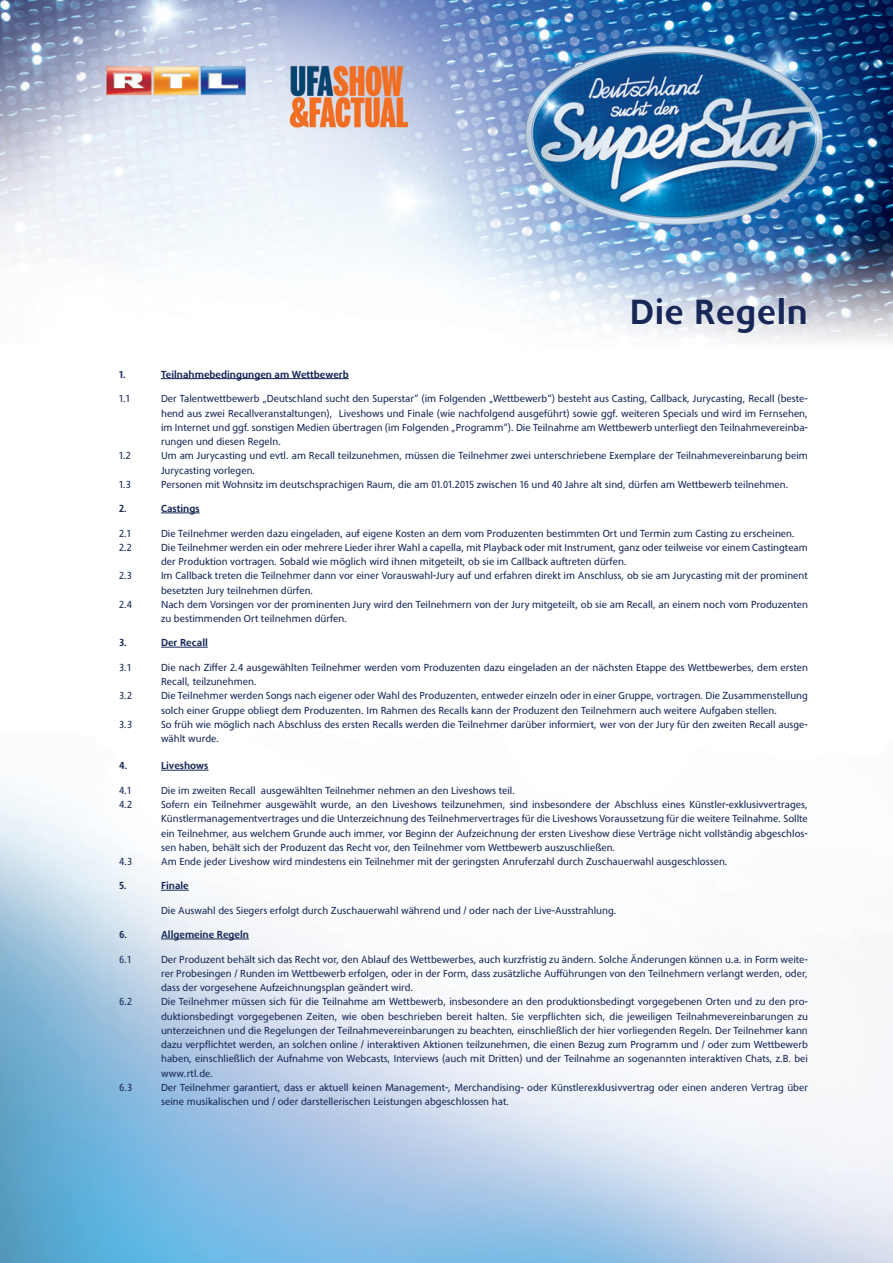
<style>
.page{position:relative;width:893px;height:1263px;background:#fff}
.page>*{position:absolute;margin:0;border:0;box-sizing:border-box;transform-origin:0 0}
.t1{font:700 36px "Phoenica";letter-spacing:.02em;color:#172757}
.t2{font:10.5px/14.2px "Phoenica";color:#172757}
.t3{font:700 10.5px "Phoenica";color:#172757}
</style>
<div class="page">
<img style="left:0;top:0;width:893px;height:1263px">
<hr style="left:161px;top:378px;width:188px;height:1px;background:#172757">
<hr style="left:161px;top:513px;width:39px;height:1px;background:#172757">
<hr style="left:161px;top:647px;width:47px;height:1px;background:#172757">
<hr style="left:161px;top:770px;width:48px;height:1px;background:#172757">
<svg style="left:161px;top:890px;width:28px;height:1px"></svg>
<hr style="left:161px;top:939px;width:88px;height:1px;background:#172757">
<h1 class="t1" style="left:630px;top:291px;width:180px">Die Regeln</h1>
<p class="t3" style="left:119px;top:368px;width:9px">1.</p>
<p class="t3" style="left:161px;top:368px;width:189px">Teilnahmebedingungen am Wettbewerb</p>
<p class="t2" style="left:119px;top:392px;width:12px">1.1</p>
<p class="t2" style="left:161px;top:392px;width:648px;text-align:justify">Der Talentwettbewerb „Deutschland sucht den Superstar“ (im Folgenden „Wettbewerb“) besteht aus Casting, Callback, Jurycasting, Recall (beste&shy;hend aus zwei Recallveranstaltungen), Liveshows und Finale (wie nachfolgend ausgeführt) sowie ggf. weiteren Specials und wird im Fernsehen, im Internet und ggf. sonstigen Medien übertragen (im Folgenden „Programm“). Die Teilnahme am Wettbewerb unterliegt den Teilnahmevereinba&shy;rungen und diesen Regeln.</p>
<p class="t2" style="left:119px;top:449px;width:13px">1.2</p>
<p class="t2" style="left:161px;top:449px;width:648px">Um am Jurycasting und evtl. am Recall teilzunehmen, müssen die Teilnehmer zwei unterschriebene Exemplare der Teilnahmevereinbarung beim<br>Jurycasting vorlegen.</p>
<p class="t2" style="left:119px;top:477px;width:13px">1.3</p>
<p class="t2" style="left:161px;top:477px;width:629px">Personen mit Wohnsitz im deutschsprachigen Raum, die am 01.01.2015 zwischen 16 und 40 Jahre alt sind, dürfen am Wettbewerb teilnehmen.</p>
<p class="t3" style="left:119px;top:502px;width:9px">2.</p>
<p class="t3" style="left:161px;top:502px;width:40px">Castings</p>
<p class="t2" style="left:119px;top:526px;width:13px">2.1</p>
<p class="t2" style="left:161px;top:526px;width:635px">Die Teilnehmer werden dazu eingeladen, auf eigene Kosten an dem vom Produzenten bestimmten Ort und Termin zum Casting zu erscheinen.</p>
<p class="t2" style="left:119px;top:540px;width:14px">2.2</p>
<p class="t2" style="left:161px;top:540px;width:648px">Die Teilnehmer werden ein oder mehrere Lieder ihrer Wahl a capella, mit Playback oder mit Instrument, ganz oder teilweise vor einem Castingteam der Produktion vortragen. Sobald wie möglich wird ihnen mitgeteilt, ob sie im Callback auftreten dürfen.</p>
<p class="t2" style="left:119px;top:569px;width:15px">2.3</p>
<p class="t2" style="left:161px;top:569px;width:648px">Im Callback treten die Teilnehmer dann vor einer Vorauswahl-Jury auf und erfahren direkt im Anschluss, ob sie am Jurycasting mit der prominent besetzten Jury teilnehmen dürfen.</p>
<p class="t2" style="left:119px;top:597px;width:15px">2.4</p>
<p class="t2" style="left:161px;top:597px;width:648px">Nach dem Vorsingen vor der prominenten Jury wird den Teilnehmern von der Jury mitgeteilt, ob sie am Recall, an einem noch vom Produzenten zu bestimmenden Ort teilnehmen dürfen.</p>
<p class="t3" style="left:119px;top:636px;width:10px">3.</p>
<p class="t3" style="left:161px;top:636px;width:48px">Der Recall</p>
<p class="t2" style="left:119px;top:660px;width:13px">3.1</p>
<p class="t2" style="left:161px;top:660px;width:648px">Die nach Ziffer 2.4 ausgewählten Teilnehmer werden vom Produzenten dazu eingeladen an der nächsten Etappe des Wettbewerbes, dem ersten<br>Recall, teilzunehmen.</p>
<p class="t2" style="left:119px;top:689px;width:15px">3.2</p>
<p class="t2" style="left:161px;top:689px;width:648px">Die Teilnehmer werden Songs nach eigener oder Wahl des Produzenten, entweder einzeln oder in einer Gruppe, vortragen. Die Zusammenstellung solch einer Gruppe obliegt dem Produzenten. Im Rahmen des Recalls kann der Produzent den Teilnehmern auch weitere Aufgaben stellen.</p>
<p class="t2" style="left:119px;top:717px;width:15px">3.3</p>
<p class="t2" style="left:161px;top:717px;width:648px">So früh wie möglich nach Abschluss des ersten Recalls werden die Teilnehmer darüber informiert, wer von der Jury für den zweiten Recall ausge&shy;wählt wurde.</p>
<p class="t3" style="left:119px;top:759px;width:10px">4.</p>
<p class="t3" style="left:161px;top:759px;width:49px">Liveshows</p>
<p class="t2" style="left:119px;top:783px;width:14px">4.1</p>
<p class="t2" style="left:161px;top:783px;width:356px">Die im zweiten Recall ausgewählten Teilnehmer nehmen an den Liveshows teil.</p>
<p class="t2" style="left:119px;top:798px;width:15px">4.2</p>
<p class="t2" style="left:161px;top:798px;width:648px;text-align:justify">Sofern ein Teilnehmer ausgewählt wurde, an den Liveshows teilzunehmen, sind insbesondere der Abschluss eines Künstler-exklusivvertrages, Künstlermanagementvertrages und die Unterzeichnung des Teilnehmervertrages für die Liveshows Voraussetzung für die weitere Teilnahme. Sollte ein Teilnehmer, aus welchem Grunde auch immer, vor Beginn der Aufzeichnung der ersten Liveshow diese Verträge nicht vollständig abgeschlos&shy;sen haben, behält sich der Produzent das Recht vor, den Teilnehmer vom Wettbewerb auszuschließen.</p>
<p class="t2" style="left:119px;top:855px;width:15px">4.3</p>
<p class="t2" style="left:161px;top:855px;width:568px">Am Ende jeder Liveshow wird mindestens ein Teilnehmer mit der geringsten Anruferzahl durch Zuschauerwahl ausgeschlossen.</p>
<p class="t3" style="left:119px;top:879px;width:9px">5.</p>
<p class="t3" style="left:161px;top:879px;width:29px">Finale</p>
<p class="t2" style="left:161px;top:903px;width:457px">Die Auswahl des Siegers erfolgt durch Zuschauerwahl während und / oder nach der Live-Ausstrahlung.</p>
<p class="t3" style="left:119px;top:928px;width:10px">6.</p>
<p class="t3" style="left:161px;top:928px;width:89px">Allgemeine Regeln</p>
<p class="t2" style="left:119px;top:952px;width:14px">6.1</p>
<p class="t2" style="left:161px;top:952px;width:648px;text-align:justify">Der Produzent behält sich das Recht vor, den Ablauf des Wettbewerbes, auch kurzfristig zu ändern. Solche Änderungen können u.a. in Form weite&shy;rer Probesingen / Runden im Wettbewerb erfolgen, oder in der Form, dass zusätzliche Aufführungen von den Teilnehmern verlangt werden, oder, dass der vorgesehene Aufzeichnungsplan geändert wird.</p>
<p class="t2" style="left:119px;top:995px;width:15px">6.2</p>
<p class="t2" style="left:161px;top:995px;width:648px;text-align:justify">Die Teilnehmer müssen sich für die Teilnahme am Wettbewerb, insbesondere an den produktionsbedingt vorgegebenen Orten und zu den pro&shy;duktionsbedingt vorgegebenen Zeiten, wie oben beschrieben bereit halten. Sie verpflichten sich, die jeweiligen Teilnahmevereinbarungen zu unterzeichnen und die Regelungen der Teilnahmevereinbarungen zu beachten, einschließlich der hier vorliegenden Regeln. Der Teilnehmer kann dazu verpflichtet werden, an solchen online / interaktiven Aktionen teilzunehmen, die einen Bezug zum Programm und / oder zum Wettbewerb haben, einschließlich der Aufnahme von Webcasts, Interviews (auch mit Dritten) und der Teilnahme an sogenannten interaktiven Chats, z.B. bei www.rtl.de.</p>
<p class="t2" style="left:119px;top:1080px;width:15px">6.3</p>
<p class="t2" style="left:161px;top:1080px;width:648px">Der Teilnehmer garantiert, dass er aktuell keinen Management-, Merchandising- oder Künstlerexklusivvertrag oder einen anderen Vertrag über seine musikalischen und / oder darstellerischen Leistungen abgeschlossen hat.</p>
</div>
